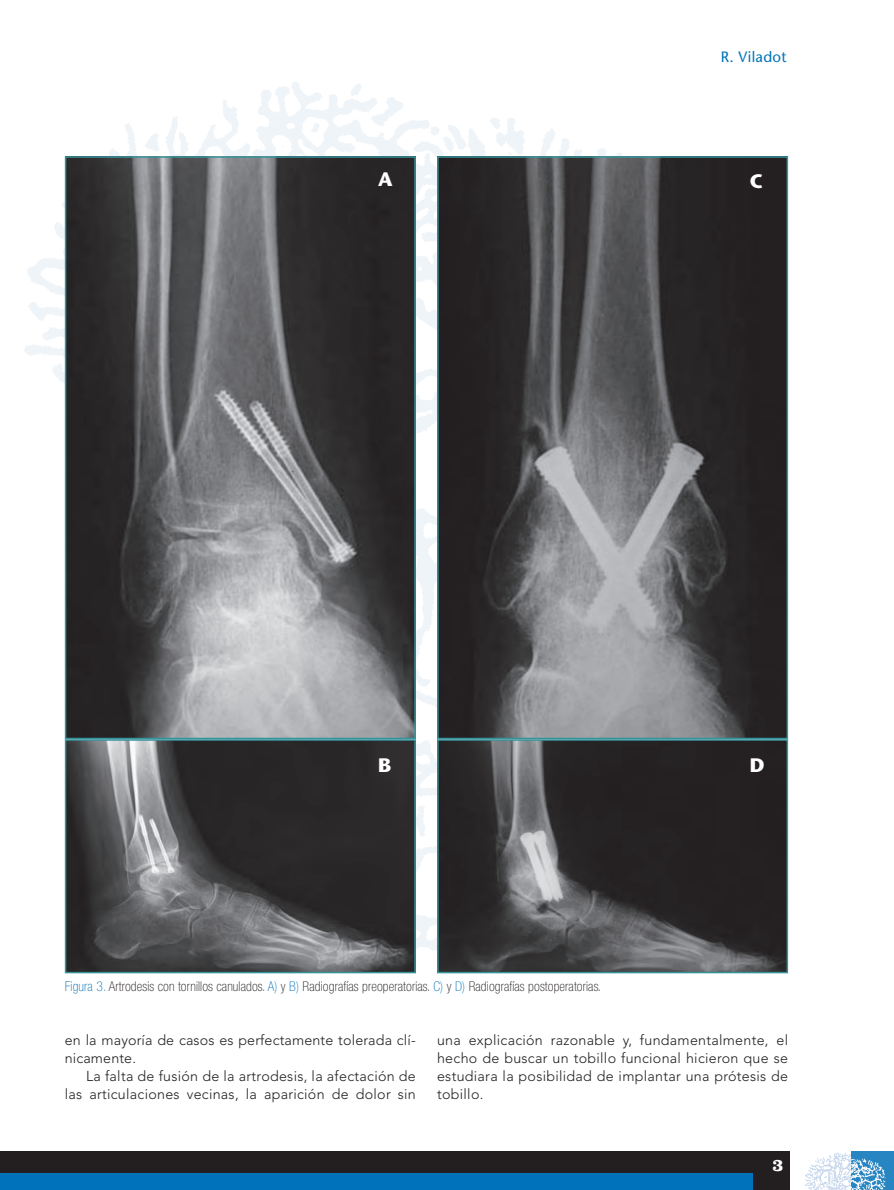
<style>
.page{position:relative;width:894px;height:1190px;background:#fff}
.page>*{position:absolute;margin:0;border:0;box-sizing:border-box;transform-origin:0 0}
.t1{font:700 19.5px "Stone Sans Std";color:#fff}
.t2{font:700 18px "Clarendon LT Std";color:#fff}
.t3{font:500 15px "Stone Sans Std";letter-spacing:.02em;color:#0074b6}
.t4{font:300 14.25px/18px "Avenir LT Std";letter-spacing:.02em;color:#231f20;text-align:justify}
.t5{font:100 condensed 13.5px "Helvetica Neue LT Std";letter-spacing:.01em;color:#231f20}
.s1{color:#0074b6}
.s2{color:#0071bb}
</style>
<div class="page">
<div style="left:1px;top:1151px;width:892px;height:39px;background:#231f20"></div>
<hr style="left:0;top:1151px;width:1px;height:39px;background:#231f20">
<div style="left:1px;top:1173px;width:751px;height:17px;background:#0071bb"></div>
<div style="left:850px;top:1151px;width:43px;height:39px;background:#2785c1"></div>
<img style="left:850px;top:1153px;width:36px;height:37px">
<div style="left:789px;top:1151px;width:61px;height:39px;background:#fff"></div>
<img style="left:805px;top:1152px;width:45px;height:38px">
<img style="left:68px;top:159px;width:345px;height:577px">
<div style="left:65px;top:156px;width:351px;height:583px;border:2px solid #37939b"></div>
<img style="left:440px;top:159px;width:345px;height:577px">
<div style="left:437px;top:156px;width:351px;height:583px;border:2px solid #37939b"></div>
<img style="left:68px;top:742px;width:345px;height:228px">
<div style="left:65px;top:739px;width:351px;height:234px;border:2px solid #37939b"></div>
<img style="left:440px;top:742px;width:345px;height:228px">
<div style="left:437px;top:739px;width:351px;height:234px;border:2px solid #37939b"></div>
<svg style="left:0;top:1173px;width:1px;height:17px"></svg>
<p class="t1" style="left:378px;top:168px;width:16px">A</p>
<p class="t3" style="left:720px;top:48px;width:67px">R. Viladot</p>
<p class="t1" style="left:749px;top:169px;width:15px">C</p>
<p class="t1" style="left:378px;top:753px;width:15px">B</p>
<p class="t5" style="left:65px;top:979px;width:537px"><span class="s1">Figura 3.</span> Artrodesis con tornillos canulados. <span class="s2">A)</span> y <span class="s2">B)</span> Radiografías preoperatorias. <span class="s2">C)</span> y <span class="s2">D)</span> Radiografías postoperatorias.</p>
<p class="t1" style="left:749px;top:753px;width:16px">D</p>
<p class="t4" style="left:65px;top:1031px;width:352px">en la mayoría de casos es perfectamente tolerada clí-</p>
<p class="t4" style="left:65px;top:1049px;width:73px">nicamente.</p>
<p class="t4" style="left:86px;top:1067px;width:331px">La falta de fusión de la artrodesis, la afectación de</p>
<p class="t4" style="left:65px;top:1085px;width:352px">las articulaciones vecinas, la aparición de dolor sin</p>
<p class="t4" style="left:437px;top:1031px;width:352px">una explicación razonable y, fundamentalmente, el hecho de buscar un tobillo funcional hicieron que se estudiara la posibilidad de implantar una prótesis de tobillo.</p>
<p class="t2" style="left:772px;top:1153px;width:12px">3</p>
</div>
